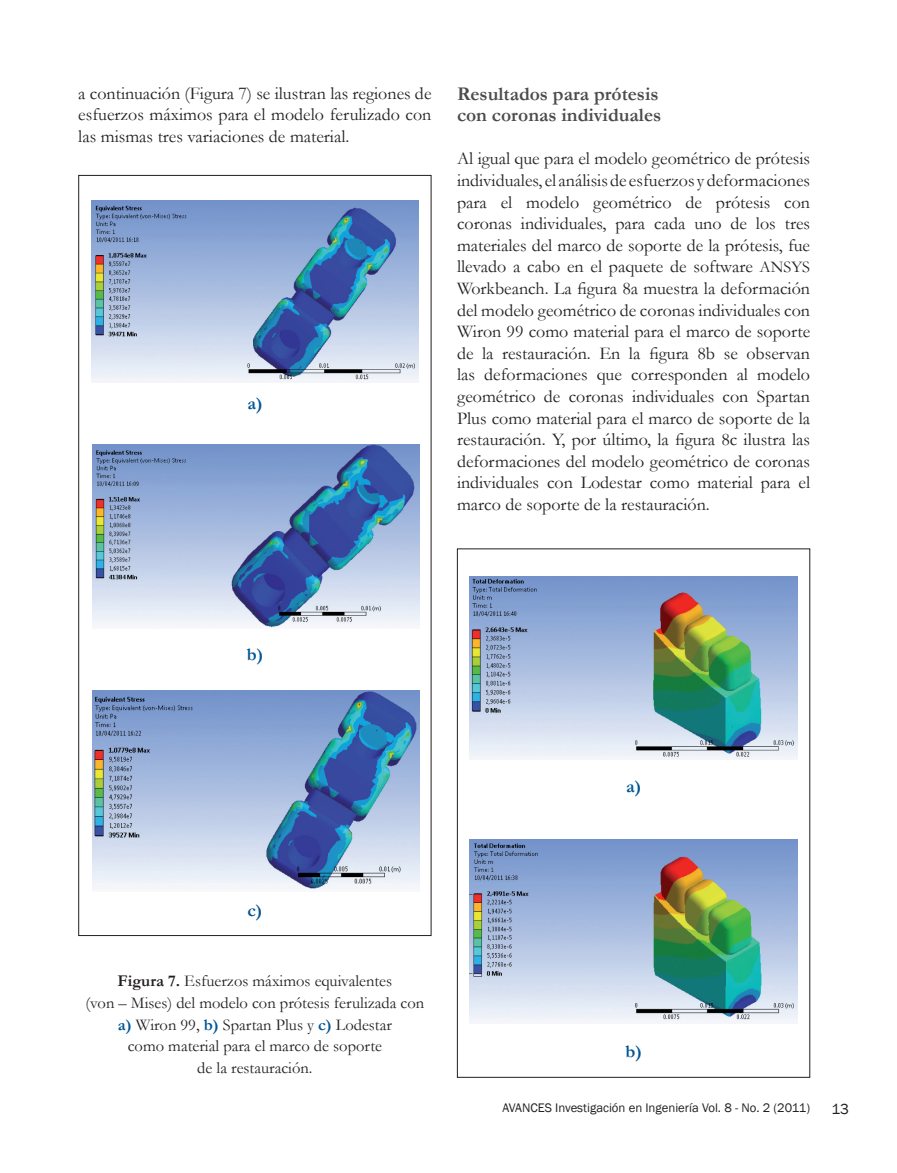
<style>
.page{position:relative;width:897px;height:1173px;background:#fff}
.page>*{position:absolute;margin:0;border:0;box-sizing:border-box;transform-origin:0 0}
.t1{font:700 19.5px/21.6px "Garamond";color:#4b4c4d}
.t2{font:18px/21.6px "Garamond";color:#231f20;text-align:justify}
.t3{font:700 18px "Garamond";color:#005595}
.t4{font:16.5px/21.6px "Garamond";color:#231f20;text-align:center}
.t5{font:15px "Franklin Gothic";color:#231f20}
.t6{font:12.75px "Franklin Gothic";color:#231f20}
.s1{font-size:16.5px}
.s2{font-weight:700}
.s3{font-weight:700;color:#005595}
</style>
<div class="page">
<img style="left:91px;top:200px;width:327px;height:182px">
<img style="left:92px;top:445px;width:327px;height:183px">
<img style="left:92px;top:691px;width:327px;height:199px">
<img style="left:470px;top:577px;width:327px;height:182px">
<img style="left:470px;top:839px;width:327px;height:184px">
<p class="t2" style="left:78px;top:82px;width:354px">a continuación (Figura 7) se ilustran las regiones de esfuerzos máximos para el modelo ferulizado con las mismas tres variaciones de material.</p>
<p class="t1" style="left:457px;top:83px;width:206px">Resultados para prótesis con coronas individuales</p>
<p class="t2" style="left:457px;top:147px;width:354px">Al igual que para el modelo geométrico de prótesis individuales, el análisis de esfuerzos y deformaciones para el modelo geométrico de prótesis con coronas individuales, para cada uno de los tres materiales del marco de soporte de la prótesis, fue llevado a cabo en el paquete de software <span class="s1">ANSYS </span>Workbeanch. La figura 8a muestra la deformación del modelo geométrico de coronas individuales con Wiron 99 como material para el marco de soporte de la restauración. En la figura 8b se observan las deformaciones que corresponden al modelo geométrico de coronas individuales con Spartan Plus como material para el marco de soporte de la restauración. Y, por último, la figura 8c ilustra las deformaciones del modelo geométrico de coronas individuales con Lodestar como material para el marco de soporte de la restauración.</p>
<p class="t3" style="left:247px;top:391px;width:16px">a)</p>
<p class="t3" style="left:247px;top:642px;width:18px">b)</p>
<p class="t3" style="left:247px;top:898px;width:16px">c)</p>
<p class="t4" style="left:85px;top:970px;width:340px"><span class="s2">Figura 7.</span> Esfuerzos máximos equivalentes<br>(von – Mises) del modelo con prótesis ferulizada con <span class="s3">a)</span> Wiron 99, <span class="s3">b)</span> Spartan Plus y <span class="s3">c)</span> Lodestar<br>como material para el marco de soporte<br>de la restauración.</p>
<p class="t3" style="left:626px;top:774px;width:16px">a)</p>
<p class="t3" style="left:625px;top:1039px;width:18px">b)</p>
<p class="t6" style="left:502px;top:1100px;width:309px">AVANCES Investigación en Ingeniería Vol. 8 - No. 2 (2011)</p>
<p class="t5" style="left:831px;top:1099px;width:19px">13</p>
</div>
